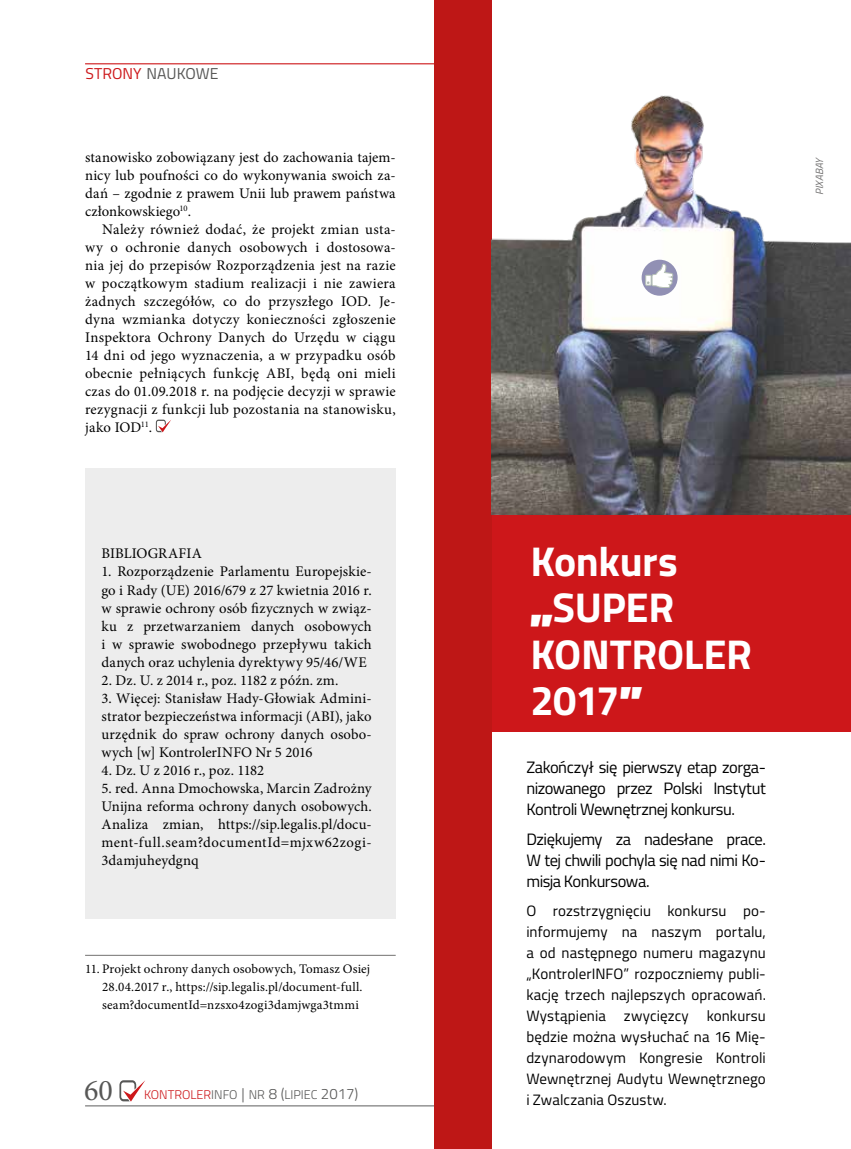
<style>
.page{position:relative;width:851px;height:1149px;background:#fff}
.page>*{position:absolute;margin:0;border:0;box-sizing:border-box;transform-origin:0 0}
.t1{font:700 41.7px/46.3px "Titillium";letter-spacing:-.01em;color:#fff}
.t2{font:30px "Minion Pro";color:#575756}
.t3{font:16.5px/21px "Titillium";letter-spacing:-.03em;color:#000;text-align:justify}
.t4{font:15.75px "Titillium";color:#575756}
.t5{font:15px/21px "Titillium";letter-spacing:.01em;color:#000;text-align:justify}
.t6{font:14.7px/18px "Minion Pro";letter-spacing:.01em;color:#000;text-align:justify}
.t7{font:13.05px/18px "Minion Pro";letter-spacing:.01em;color:#000}
.t8{font:300 12.6px "Titillium";color:#575756}
.t9{font:italic 10.5px "Titillium";color:#706f6f}
.s1{color:#cd171a}
.s2{font-size:15px}
.s3{font-weight:900}
</style>
<div class="page">
<svg style="left:119px;top:1080px;width:26px;height:21px"></svg>
<hr style="left:85px;top:1104px;width:349px;height:2px;background:#706f6f">
<hr style="left:85px;top:63px;width:407px;height:1px;background:#cd171a">
<svg style="left:156px;top:419px;width:15px;height:13px"></svg>
<div style="left:85px;top:468px;width:310px;height:450px;background:#ededed"></div>
<hr style="left:85px;top:954px;width:310px;height:1px;background:#828180">
<div style="left:467px;top:486px;width:383px;height:245px;background:#cd171a"></div>
<div style="left:434px;top:0;width:58px;height:1148px;background:#be1716"></div>
<img style="left:492px;top:95px;width:358px;height:419px">
<div style="left:641px;top:260px;width:36px;height:35px;background:#9190b4;border-radius:50%"></div>
<svg style="left:645px;top:264px;width:27px;height:23px"></svg>
<p class="t4" style="left:86px;top:62px;width:134px"><span class="s1">STRONY</span> NAUKOWE</p>
<p class="t6" style="left:85px;top:148px;width:312px">stanowisko zobowiązany jest do zachowania tajem&shy;nicy lub poufności co do wykonywania swoich za&shy;dań – zgodnie z prawem Unii lub prawem państwa członkowskiego<sup>10</sup>.</p>
<p class="t6" style="left:85px;top:220px;width:312px;text-indent:17px">Należy również dodać, że projekt zmian usta&shy;wy o ochronie danych osobowych i dostosowa&shy;nia jej do przepisów Rozporządzenia jest na razie w początkowym stadium realizacji i nie zawiera żadnych szczegółów, co do przyszłego IOD. Je&shy;dyna wzmianka dotyczy konieczności zgłoszenie Inspektora Ochrony Danych do Urzędu w ciągu 14 dni od jego wyznaczenia, a w przypadku osób obecnie pełniących funkcję ABI, będą oni mieli czas do 01.09.2018 r. na podjęcie decyzji w sprawie rezygnacji z funkcji lub pozostania na stanowisku, jako IOD<sup>11</sup>.</p>
<p class="t6" style="left:101px;top:544px;width:102px">BIBLIOGRAFIA</p>
<p class="t6" style="left:101px;top:562px;width:272px">1. Rozporządzenie Parlamentu Europejskie&shy;go i Rady (UE) 2016/679 z 27 kwietnia 2016 r. w sprawie ochrony osób fizycznych w związ&shy;ku z przetwarzaniem danych osobowych i w sprawie swobodnego przepływu takich danych oraz uchylenia dyrektywy 95/46/WE</p>
<p class="t6" style="left:101px;top:670px;width:238px">2. Dz. U. z 2014 r., poz. 1182 z późn. zm.</p>
<p class="t6" style="left:101px;top:688px;width:272px">3. Więcej: Stanisław Hady-Głowiak Admini&shy;strator bezpieczeństwa informacji (ABI), jako urzędnik do spraw ochrony danych osobo&shy;wych [w] KontrolerINFO Nr 5 2016</p>
<p class="t6" style="left:101px;top:760px;width:164px">4. Dz. U z 2016 r., poz. 1182</p>
<p class="t6" style="left:101px;top:778px;width:272px">5. red. Anna Dmochowska, Marcin Zadrożny Unijna reforma ochrony danych osobowych.<br>Analiza zmian, https://sip.legalis.pl/docu&shy;ment-full.seam?documentId=mjxw62zogi-3damjuheydgnq</p>
<p class="t7" style="left:102px;top:959px;width:269px;text-indent:-17px">11. Projekt ochrony danych osobowych, Tomasz Osiej<br>28.04.2017 r., https://sip.legalis.pl/document-full. seam?documentId=nzsxo4zogi3damjwga3tmmi</p>
<h2 class="t2" style="left:84px;top:1069px;width:30px">60</h2>
<p class="t8" style="left:144px;top:1084px;width:216px"><span class="s1">KONTROLER</span>INFO <span class="s2">|</span> NR <span class="s2">8 (</span>LIPIEC <span class="s2">2017)</span></p>
<p class="t9" style="left:811px;top:195px;width:39px;rotate:-90deg">PIXABAY</p>
<h1 class="t1" style="left:530px;top:536px;width:223px">Konkurs <span class="s3">„</span>SUPER<br>KONTROLER<br>2017<span class="s3">”</span></h1>
<p class="t3" style="left:526px;top:755px;width:241px">Zakończył się pierwszy etap zorga&shy;nizowanego przez Polski Instytut Kontroli Wewnętrznej konkursu.</p>
<p class="t3" style="left:526px;top:827px;width:241px">Dziękujemy za nadesłane prace.<br>W tej chwili pochyla się nad nimi Ko&shy;misja Konkursowa.</p>
<p class="t5" style="left:526px;top:899px;width:241px">O rozstrzygnięciu konkursu po&shy;informujemy na naszym portalu, a od następnego numeru magazynu „KontrolerINFO” rozpoczniemy publi&shy;kację trzech najlepszych opracowań.<br>Wystąpienia zwycięzcy konkursu będzie można wysłuchać na 16 Mię&shy;dzynarodowym Kongresie Kontroli Wewnętrznej Audytu Wewnętrznego i Zwalczania Oszustw.</p>
</div>
